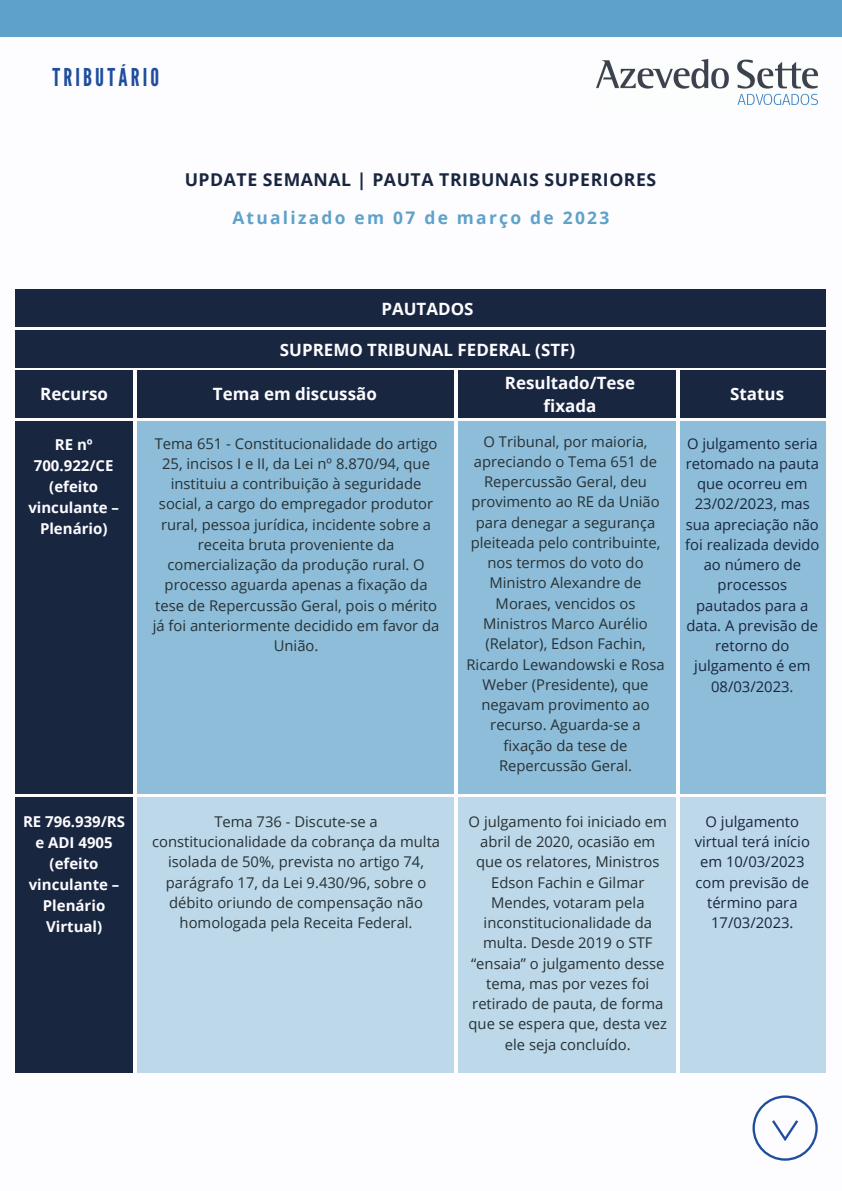
<style>
.page{position:relative;width:842px;height:1191px;background:#fff}
.page>*{position:absolute;margin:0;border:0;box-sizing:border-box;transform-origin:0 0}
.t1{font:24.5px "League Gothic";letter-spacing:.13em;color:#1f4e9d}
.t2{font:700 17.7px "Open Sans";letter-spacing:.03em;color:#192640}
.t3{font:700 17.4px "Open Sans";letter-spacing:.13em;color:#5ea2c9}
.t4{font:700 17px/23.2px "Open Sans";color:#fdfcff;text-align:center}
.t5{font:700 15px/21px "Open Sans";color:#fdfcff;text-align:center}
.t6{font:14.8px/20.2px "Open Sans";color:#273134;text-align:center}
.t7{font:14.8px/20.2px "Open Sans";color:#192640;text-align:center}
</style>
<div class="page">
<div style="left:0;top:0;width:841px;height:37px;background:#5ea2c9"></div>
<img style="left:596px;top:59px;width:222px;height:45px">
<div style="left:15px;top:289px;width:810px;height:38px;background:#192640"></div>
<div style="left:15px;top:330px;width:810px;height:37px;background:#192640"></div>
<div style="left:15px;top:370px;width:118px;height:48px;background:#192640"></div>
<div style="left:137px;top:370px;width:316px;height:48px;background:#192640"></div>
<div style="left:680px;top:370px;width:145px;height:48px;background:#192640"></div>
<div style="left:458px;top:370px;width:217px;height:48px;background:#192640"></div>
<div style="left:15px;top:421px;width:118px;height:373px;background:#192640"></div>
<div style="left:137px;top:421px;width:316px;height:373px;background:#8ebdd9"></div>
<div style="left:680px;top:421px;width:145px;height:373px;background:#8ebdd9"></div>
<div style="left:458px;top:421px;width:217px;height:373px;background:#8ebdd9"></div>
<div style="left:458px;top:797px;width:217px;height:275px;background:#bdd8e9"></div>
<div style="left:15px;top:797px;width:118px;height:275px;background:#192640"></div>
<div style="left:137px;top:797px;width:316px;height:275px;background:#bdd8e9"></div>
<div style="left:680px;top:797px;width:145px;height:275px;background:#bdd8e9"></div>
<svg style="left:752px;top:1095px;width:66px;height:65px"></svg>
<h1 class="t1" style="left:52px;top:63px;width:108px">TRIBUTÁRIO</h1>
<p class="t2" style="left:185px;top:167px;width:473px">UPDATE SEMANAL | PAUTA TRIBUNAIS SUPERIORES</p>
<p class="t3" style="left:232px;top:205px;width:378px">Atualizado em 07 de março de 2023</p>
<p class="t4" style="left:381px;top:296px;width:94px">PAUTADOS</p>
<p class="t4" style="left:280px;top:337px;width:297px">SUPREMO TRIBUNAL FEDERAL (STF)</p>
<p class="t4" style="left:505px;top:371px;width:132px">Resultado/Tese fixada</p>
<p class="t4" style="left:40px;top:382px;width:69px">Recurso</p>
<p class="t4" style="left:213px;top:382px;width:165px">Tema em discussão</p>
<p class="t4" style="left:730px;top:382px;width:55px">Status</p>
<p class="t5" style="left:28px;top:434px;width:92px">RE nº<br>700.922/CE (efeito vinculante –<br>Plenário)</p>
<p class="t6" style="left:153px;top:432px;width:288px">Tema 651 - Constitucionalidade do artigo 25, incisos I e II, da Lei nº 8.870/94, que instituiu a contribuição à seguridade social, a cargo do empregador produtor rural, pessoa jurídica, incidente sobre a receita bruta proveniente da comercialização da produção rural. O processo aguarda apenas a fixação da tese de Repercussão Geral, pois o mérito já foi anteriormente decidido em favor da União.</p>
<p class="t6" style="left:466px;top:431px;width:200px">O Tribunal, por maioria, apreciando o Tema 651 de<br>Repercussão Geral, deu provimento ao RE da União para denegar a segurança pleiteada pelo contribuinte, nos termos do voto do<br>Ministro Alexandre de<br>Moraes, vencidos os<br>Ministros Marco Aurélio (Relator), Edson Fachin,<br>Ricardo Lewandowski e Rosa<br>Weber (Presidente), que negavam provimento ao recurso. Aguarda-se a fixação da tese de<br>Repercussão Geral.</p>
<p class="t7" style="left:685px;top:432px;width:136px">O julgamento seria retomado na pauta que ocorreu em<br>23/02/2023, mas sua apreciação não foi realizada devido ao número de processos pautados para a data. A previsão de retorno do julgamento é em<br>08/03/2023.</p>
<p class="t6" style="left:469px;top:810px;width:200px">O julgamento foi iniciado em abril de 2020, ocasião em que os relatores, Ministros<br>Edson Fachin e Gilmar<br>Mendes, votaram pela inconstitucionalidade da multa. Desde 2019 o STF “ensaia” o julgamento desse tema, mas por vezes foi retirado de pauta, de forma que se espera que, desta vez ele seja concluído.</p>
<p class="t5" style="left:23px;top:810px;width:104px">RE 796.939/RS e ADI 4905 (efeito vinculante –<br>Plenário<br>Virtual)</p>
<p class="t6" style="left:152px;top:810px;width:290px">Tema 736 - Discute-se a constitucionalidade da cobrança da multa isolada de 50%, prevista no artigo 74, parágrafo 17, da Lei 9.430/96, sobre o débito oriundo de compensação não homologada pela Receita Federal.</p>
<p class="t7" style="left:695px;top:810px;width:117px">O julgamento virtual terá início em 10/03/2023 com previsão de término para<br>17/03/2023.</p>
</div>
